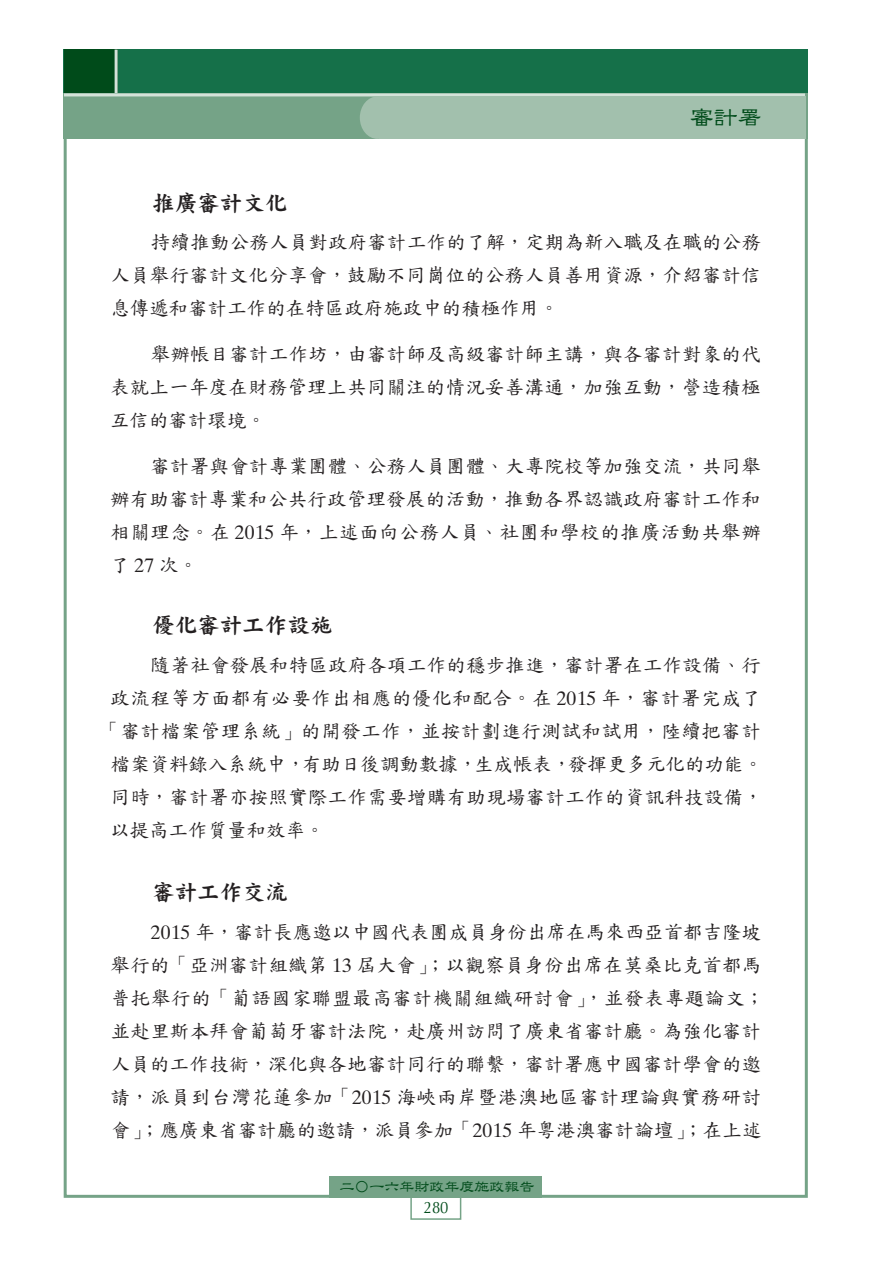
<style>
.page{position:relative;width:893px;height:1263px;background:#fff}
.page>*{position:absolute;margin:0;border:0;box-sizing:border-box;transform-origin:0 0}
.t1{font:24px "DF Li Shu HK W5";color:#004b1a}
.t2{font:22.5px "DF Kai Shu HK W9";color:#231f20}
.t3{font:19.5px/33px "DF Kai Shu HK W5";letter-spacing:.01em;color:#231f20;text-align:justify}
.t4{font:19.5px "DF Kai Shu HK W5";letter-spacing:.03em;color:#231f20}
.t5{font:16.5px "Optima";color:#004b1a;scale:.9 1}
.t6{font:15px "DF Li Shu HK W5";color:#004b1a}
.s1{font-family:"Times Ten LT Std"}
</style>
<div class="page">
<div style="left:64px;top:50px;width:744px;height:89px;background:#157049"></div>
<div style="left:64px;top:50px;width:53px;height:89px;background:#004b1a"></div>
<hr style="left:115px;top:50px;width:3px;height:46px;background:#d4e2d9">
<div style="left:64px;top:94px;width:744px;height:45px;background:#75a387"></div>
<hr style="left:64px;top:93px;width:741px;height:3px;background:#d4e2d9">
<div style="left:379px;top:96px;width:426px;height:43px;background:#a2c0ad"></div>
<div style="left:360px;top:96px;width:35px;height:43px;background:#a2c0ad;border-radius:50%"></div>
<div style="left:410px;top:1196px;width:51px;height:24px;border:2px solid #75a387"></div>
<div style="left:330px;top:1176px;width:212px;height:22px;background:#75a387"></div>
<p class="t1" style="left:690px;top:105px;width:73px">審計署</p>
<p class="t2" style="left:153px;top:190px;width:136px">推廣審計文化</p>
<p class="t3" style="left:110px;top:226px;width:652px;text-indent:41px">持續推動公務人員對政府審計工作的了解，定期為新入職及在職的公務人員舉行審計文化分享會，鼓勵不同崗位的公務人員善用資源，介紹審計信息傳遞和審計工作的在特區政府施政中的積極作用。</p>
<p class="t3" style="left:110px;top:337px;width:652px;text-indent:41px">舉辦帳目審計工作坊，由審計師及高級審計師主講，與各審計對象的代表就上一年度在財務管理上共同關注的情況妥善溝通，加強互動，營造積極互信的審計環境。</p>
<p class="t3" style="left:110px;top:449px;width:652px;text-indent:40px">審計署與會計專業團體、公務人員團體、大專院校等加強交流，共同舉辦有助審計專業和公共行政管理發展的活動，推動各界認識政府審計工作和相關理念。在 <span class="s1">2015</span> 年，上述面向公務人員、社團和學校的推廣活動共舉辦了 <span class="s1">27</span> 次。</p>
<p class="t2" style="left:153px;top:613px;width:181px">優化審計工作設施</p>
<p class="t3" style="left:151px;top:648px;width:611px">隨著社會發展和特區政府各項工作的穩步推進，審計署在工作設備、行</p>
<p class="t4" style="left:110px;top:687px;width:652px">政流程等方面都有必要作出相應的優化和配合。在 <span class="s1">2015</span> 年，審計署完成了</p>
<p class="t4" style="left:101px;top:720px;width:662px">「審計檔案管理系統」的開發工作，並按計劃進行測試和試用，陸續把審計</p>
<p class="t3" style="left:111px;top:747px;width:654px">檔案資料錄入系統中，有助日後調動數據，生成帳表，發揮更多元化的功能。</p>
<p class="t3" style="left:111px;top:780px;width:654px">同時，審計署亦按照實際工作需要增購有助現場審計工作的資訊科技設備，</p>
<p class="t3" style="left:110px;top:813px;width:216px">以提高工作質量和效率。</p>
<p class="t2" style="left:153px;top:880px;width:136px">審計工作交流</p>
<p class="t3" style="left:111px;top:915px;width:655px;text-align:left;text-indent:40px"><span class="s1">2015</span> 年，審計長應邀以中國代表團成員身份出席在馬來西亞首都吉隆坡舉行的「亞洲審計組織第 <span class="s1">13</span> 屆大會」；以觀察員身份出席在莫桑比克首都馬普托舉行的「葡語國家聯盟最高審計機關組織研討會」，並發表專題論文；並赴里斯本拜會葡萄牙審計法院，赴廣州訪問了廣東省審計廳。為強化審計人員的工作技術，深化與各地審計同行的聯繫，審計署應中國審計學會的邀請，派員到台灣花蓮參加「<span class="s1">2015</span> 海峽兩岸暨港澳地區審計理論與實務研討會」；應廣東省審計廳的邀請，派員參加「<span class="s1">2015</span> 年粵港澳審計論壇」；在上述</p>
<p class="t6" style="left:339px;top:1178px;width:196px">二○一六年財政年度施政報告</p>
<p class="t5" style="left:424px;top:1198px;width:29px">280</p>
</div>
